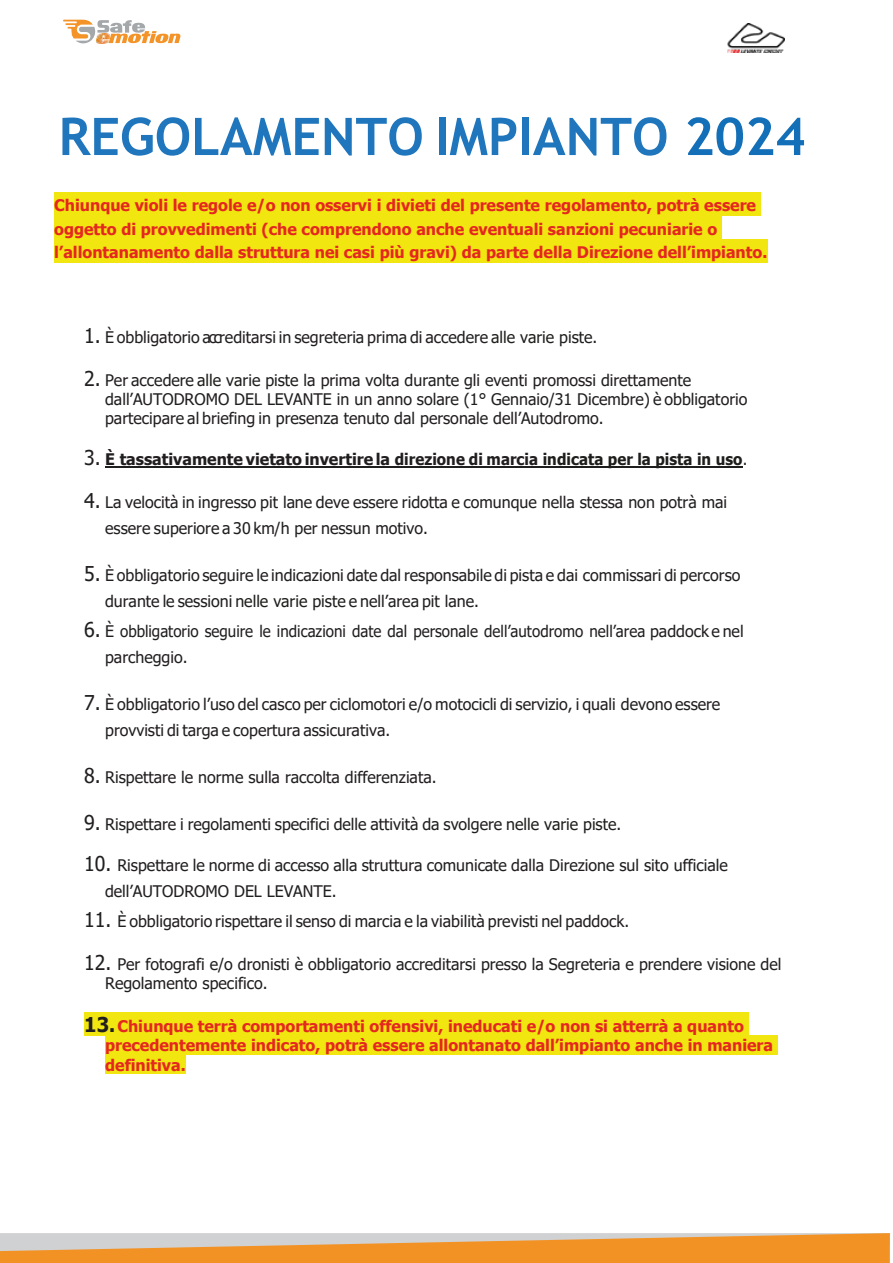
<style>
.page{position:relative;width:893px;height:1263px;background:#fff}
.page>*{position:absolute;margin:0;border:0;box-sizing:border-box;transform-origin:0 0}
.t1{font:700 51.9px "Trebuchet MS";color:#1f76bc}
.t2{font:16.05px/25.8px "Tahoma";color:#211e1f}
.t3{font:700 16.05px/23.5px "Tahoma";color:#e52721}
.t4{font:700 16.05px "Tahoma";color:#211e1f}
.s1{color:#136fb7}
.s2{font-size:20.4px}
.s3{color:#1e1e1c}
.s4{font-weight:400;font-size:20.4px}
.s5{font-weight:400}
.s6{font-size:20.4px;color:#211e1f}
</style>
<div class="page">
<svg style="left:63px;top:20px;width:117px;height:23px"></svg>
<svg style="left:0;top:1233px;width:890px;height:30px;background:#e8a559"></svg>
<img style="left:727px;top:23px;width:57px;height:29px">
<div style="left:54px;top:193px;width:707px;height:23px;background:#f1e610"></div>
<div style="left:54px;top:216px;width:668px;height:24px;background:#f1e610"></div>
<div style="left:54px;top:240px;width:713px;height:23px;background:#f1e610"></div>
<hr style="left:105px;top:467px;width:433px;height:1px;background:#211e1f">
<hr style="left:538px;top:467px;width:205px;height:1px;background:#1e1e1c">
<div style="left:84px;top:1012px;width:665px;height:23px;background:#f1e610"></div>
<div style="left:105px;top:1035px;width:673px;height:20px;background:#f1e610"></div>
<div style="left:105px;top:1055px;width:81px;height:19px;background:#f1e610"></div>
<h1 class="t1" style="left:59px;top:104px;width:749px">REGOLAMENTO IMPIANTO <span class="s1">2024</span></h1>
<p class="t3" style="left:54px;top:194px;width:715px">Chiunque violi le regole e/o non osservi i divieti del presente regolamento, potrà essere oggetto di provvedimenti (che comprendono anche eventuali sanzioni pecuniarie o l’allontanamento dalla struttura nei casi più gravi) da parte della Direzione dell’impianto.</p>
<p class="t2" style="left:84px;top:325px;width:515px"><span class="s2">1.</span> È obbligatorio accreditarsi in segreteria prima di accedere <span class="s3">alle varie piste</span>.</p>
<p class="t2" style="left:105px;top:371px;width:644px;line-height:19.4px;text-indent:-21px"><span class="s2">2.</span> Per accedere <span class="s3">alle varie piste</span> la prima volta durante gli eventi promossi direttamente dall’AUTODROMO DEL LEVANTE in un anno solare (1° Gennaio/31 Dicembre) è obbligatorio partecipare al briefing in presenza tenuto dal personale dell’Autodromo.</p>
<p class="t4" style="left:84px;top:448px;width:665px"><span class="s4">3.</span> È tassativamente vietato invertire la direzione di marcia <span class="s3">indicata per la pista in uso</span><span class="s5">.</span></p>
<p class="t2" style="left:105px;top:490px;width:623px;text-indent:-21px"><span class="s2">4.</span> La velocità in ingresso pit lane deve essere ridotta e comunque nella stessa non potrà mai essere superiore a 30 km/h per nessun motivo.</p>
<p class="t2" style="left:105px;top:563px;width:637px;text-indent:-21px"><span class="s2">5.</span> È obbligatorio seguire le indicazioni date dal responsabile di pista e dai commissari di percorso durante le sessioni <span class="s3">nelle varie piste</span> e nell’area pit lane.</p>
<p class="t2" style="left:105px;top:619px;width:640px;text-indent:-21px"><span class="s2">6.</span> È obbligatorio seguire le indicazioni date dal personale dell’autodromo nell’area paddock e nel parcheggio.</p>
<p class="t2" style="left:105px;top:692px;width:617px;text-indent:-21px"><span class="s2">7.</span> È obbligatorio l’uso del casco per ciclomotori e/o motocicli di servizio, i quali devono essere provvisti di targa e copertura assicurativa.</p>
<p class="t2" style="left:84px;top:765px;width:354px"><span class="s2">8.</span> Rispettare le norme sulla raccolta differenziata.</p>
<p class="t2" style="left:84px;top:812px;width:539px"><span class="s2">9.</span> Rispettare i regolamenti specifici delle attività da svolgere <span class="s3">nelle varie piste.</span></p>
<p class="t2" style="left:105px;top:853px;width:624px;text-indent:-21px"><span class="s2">10.</span> Rispettare le norme di accesso alla struttura comunicate dalla Direzione sul sito ufficiale dell’AUTODROMO DEL LEVANTE.</p>
<p class="t2" style="left:84px;top:909px;width:546px"><span class="s2">11.</span> È obbligatorio rispettare il senso di marcia e la viabilità previsti nel paddock.</p>
<p class="t2" style="left:105px;top:955px;width:678px;line-height:19.2px;text-indent:-21px"><span class="s2">12.</span> Per fotografi e/o dronisti è obbligatorio accreditarsi presso la Segreteria e prendere visione del<br>Regolamento specifico.</p>
<p class="t3" style="left:105px;top:1017px;width:669px;line-height:19.2px;text-indent:-21px"><span class="s6">13.</span>Chiunque terrà comportamenti offensivi, ineducati e/o non si atterrà a quanto precedentemente indicato, potrà essere allontanato dall’impianto anche in maniera definitiva.</p>
</div>
